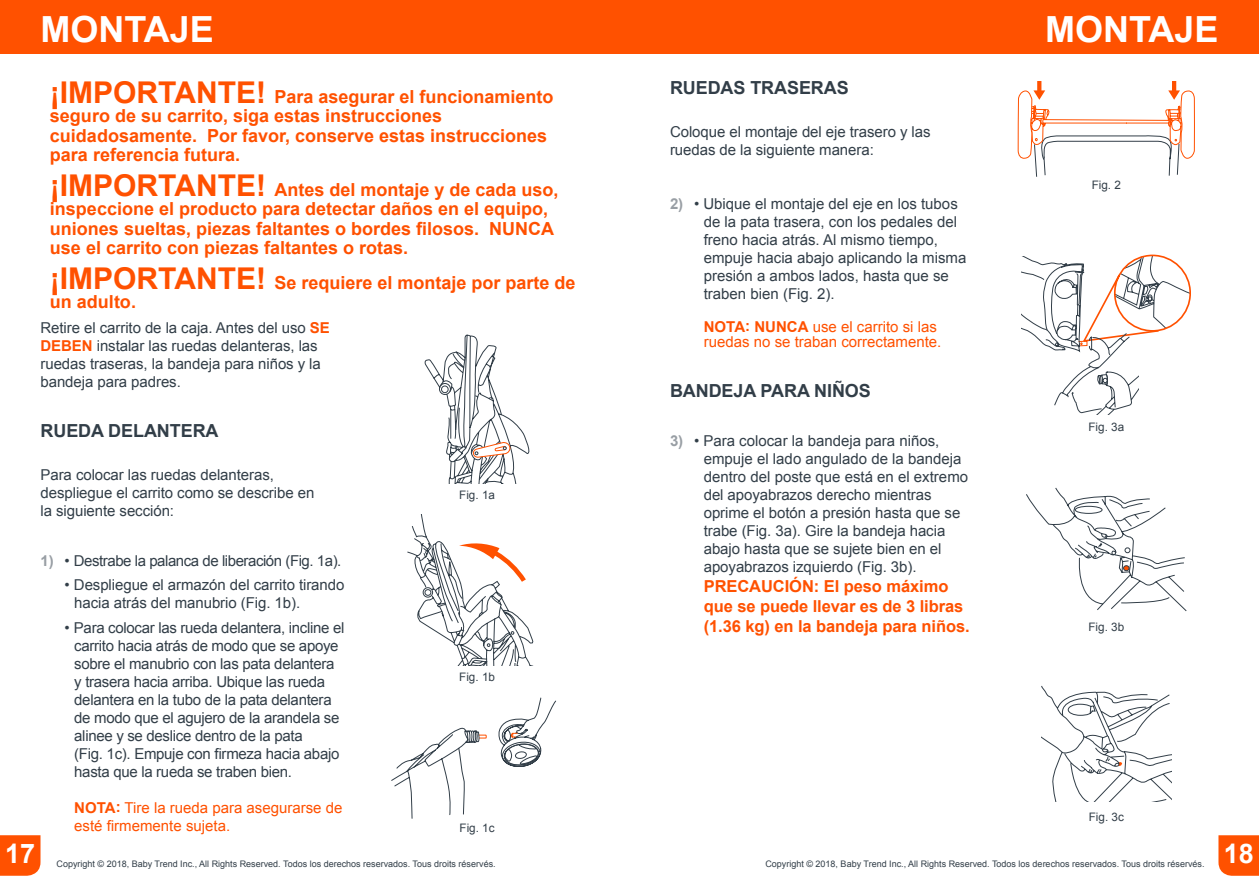
<style>
.page{position:relative;width:1259px;height:893px;background:#fff}
.page>*{position:absolute;margin:0;border:0;box-sizing:border-box;transform-origin:0 0}
.t1{font:700 36px "Arial";color:#fff}
.t2{font:700 27px "Arial";color:#fff}
.t3{font:700 18px/19.5px "Arial";color:#ff5100}
.t4{font:700 18px "Arial";letter-spacing:-.005em;color:#323e48}
.t5{font:700 16.5px/19.8px "Arial";letter-spacing:-.005em;color:#ff5100}
.t6{font:15px/18px "Arial";letter-spacing:-.005em;color:#323e48}
.t7{font:15px/18px "Arial";color:#ff5100}
.t8{font:15px "Arial";letter-spacing:-.03em;color:#323e48}
.t9{font:11.7px "Arial";color:#323e48}
.t10{font:9px "Arial";color:#323e48}
.s1{font-size:30px}
.s2{font-weight:700;color:#ff5100}
.s3{font-weight:700;color:#989ea4}
.s4{font-weight:700}
</style>
<div class="page">
<div style="left:0;top:835px;width:40px;height:41px;background:#ff5100"></div>
<svg style="left:1218px;top:835px;width:41px;height:41px;background:#ff580b"></svg>
<div style="left:0;top:0;width:629px;height:54px;background:#ff5100"></div>
<div style="left:629px;top:0;width:630px;height:54px;background:#ff5100"></div>
<svg style="left:425px;top:335px;width:104px;height:149px"></svg>
<svg style="left:407px;top:514px;width:127px;height:151px"></svg>
<svg style="left:391px;top:727px;width:96px;height:92px"></svg>
<svg style="left:499px;top:697px;width:57px;height:70px"></svg>
<svg style="left:1017px;top:81px;width:178px;height:334px"></svg>
<svg style="left:1026px;top:487px;width:161px;height:125px"></svg>
<svg style="left:1041px;top:686px;width:130px;height:115px"></svg>
<h1 class="t1" style="left:40px;top:5px;width:175px">MONTAJE</h1>
<h1 class="t1" style="left:1045px;top:5px;width:175px">MONTAJE</h1>
<p class="t3" style="left:50px;top:87px;width:505px"><span class="s1">¡IMPORTANTE!</span> Para asegurar el funcionamiento seguro de su carrito, siga estas instrucciones cuidadosamente. Por favor, conserve estas instrucciones para referencia futura.</p>
<p class="t3" style="left:50px;top:180px;width:510px"><span class="s1">¡IMPORTANTE!</span> Antes del montaje y de cada uso, inspeccione el producto para detectar daños en el equipo, uniones sueltas, piezas faltantes o bordes filosos. NUNCA use el carrito con piezas faltantes o rotas.</p>
<p class="t3" style="left:50px;top:273px;width:527px"><span class="s1">¡IMPORTANTE!</span> Se requiere el montaje por parte de un adulto.</p>
<p class="t6" style="left:40px;top:319px;width:291px">Retire el carrito de la caja. Antes del uso <span class="s2">SE DEBEN</span> instalar las ruedas delanteras, las ruedas traseras, la bandeja para niños y la bandeja para padres.</p>
<p class="t4" style="left:40px;top:419px;width:180px">RUEDA DELANTERA</p>
<p class="t6" style="left:40px;top:466px;width:275px">Para colocar las ruedas delanteras, despliegue el carrito como se describe en la siguiente sección:</p>
<p class="t8" style="left:40px;top:550px;width:302px"><span class="s3">1)</span> • Destrabe la palanca de liberación (Fig. 1a).</p>
<p class="t6" style="left:74px;top:576px;width:272px;text-indent:-10px">• Despliegue el armazón del carrito tirando hacia atrás del manubrio (Fig. 1b).</p>
<p class="t6" style="left:74px;top:619px;width:272px;text-indent:-10px">• Para colocar las rueda delantera, incline el carrito hacia atrás de modo que se apoye sobre el manubrio con las pata delantera y trasera hacia arriba. Ubique las rueda delantera en la tubo de la pata delantera de modo que el agujero de la arandela se alinee y se deslice dentro de la pata<br>(Fig. 1c). Empuje con firmeza hacia abajo hasta que la rueda se traben bien.</p>
<p class="t7" style="left:74px;top:799px;width:270px"><span class="s4">NOTA:</span> Tire la rueda para asegurarse de esté firmemente sujeta.</p>
<p class="t9" style="left:459px;top:488px;width:37px">Fig. 1a</p>
<p class="t9" style="left:459px;top:669px;width:37px">Fig. 1b</p>
<p class="t9" style="left:459px;top:820px;width:37px">Fig. 1c</p>
<p class="t4" style="left:670px;top:76px;width:180px">RUEDAS TRASERAS</p>
<p class="t6" style="left:670px;top:123px;width:262px">Coloque el montaje del eje trasero y las ruedas de la siguiente manera:</p>
<p class="t6" style="left:704px;top:195px;width:264px;text-indent:-34px"><span class="s3">2)</span> • Ubique el montaje del eje en los tubos de la pata trasera, con los pedales del freno hacia atrás. Al mismo tiempo, empuje hacia abajo aplicando la misma presión a ambos lados, hasta que se traben bien (Fig. 2).</p>
<p class="t7" style="left:704px;top:319px;width:239px;line-height:15px"><span class="s4">NOTA: NUNCA</span> use el carrito si las ruedas no se traban correctamente.</p>
<p class="t4" style="left:670px;top:379px;width:202px">BANDEJA PARA NIÑOS</p>
<p class="t6" style="left:704px;top:432px;width:266px;text-indent:-34px"><span class="s3">3)</span> • Para colocar la bandeja para niños, empuje el lado angulado de la bandeja dentro del poste que está en el extremo del apoyabrazos derecho mientras oprime el botón a presión hasta que se trabe (Fig. 3a). Gire la bandeja hacia abajo hasta que se sujete bien en el apoyabrazos izquierdo (Fig. 3b).</p>
<p class="t5" style="left:704px;top:577px;width:267px">PRECAUCIÓN: El peso máximo que se puede llevar es de 3 libras (1.36 kg) en la bandeja para niños.</p>
<p class="t9" style="left:1091px;top:177px;width:31px">Fig. 2</p>
<p class="t9" style="left:1088px;top:419px;width:37px">Fig. 3a</p>
<p class="t9" style="left:1088px;top:619px;width:37px">Fig. 3b</p>
<p class="t9" style="left:1088px;top:809px;width:37px">Fig. 3c</p>
<h2 class="t2" style="left:5px;top:836px;width:32px">17</h2>
<h2 class="t2" style="left:1223px;top:836px;width:32px">18</h2>
<p class="t10" style="left:57px;top:858px;width:441px">Copyright © 2018, Baby Trend Inc., All Rights Reserved. Todos los derechos reservados. Tous droits réservés.</p>
<p class="t10" style="left:765px;top:858px;width:441px">Copyright © 2018, Baby Trend Inc., All Rights Reserved. Todos los derechos reservados. Tous droits réservés.</p>
</div>
